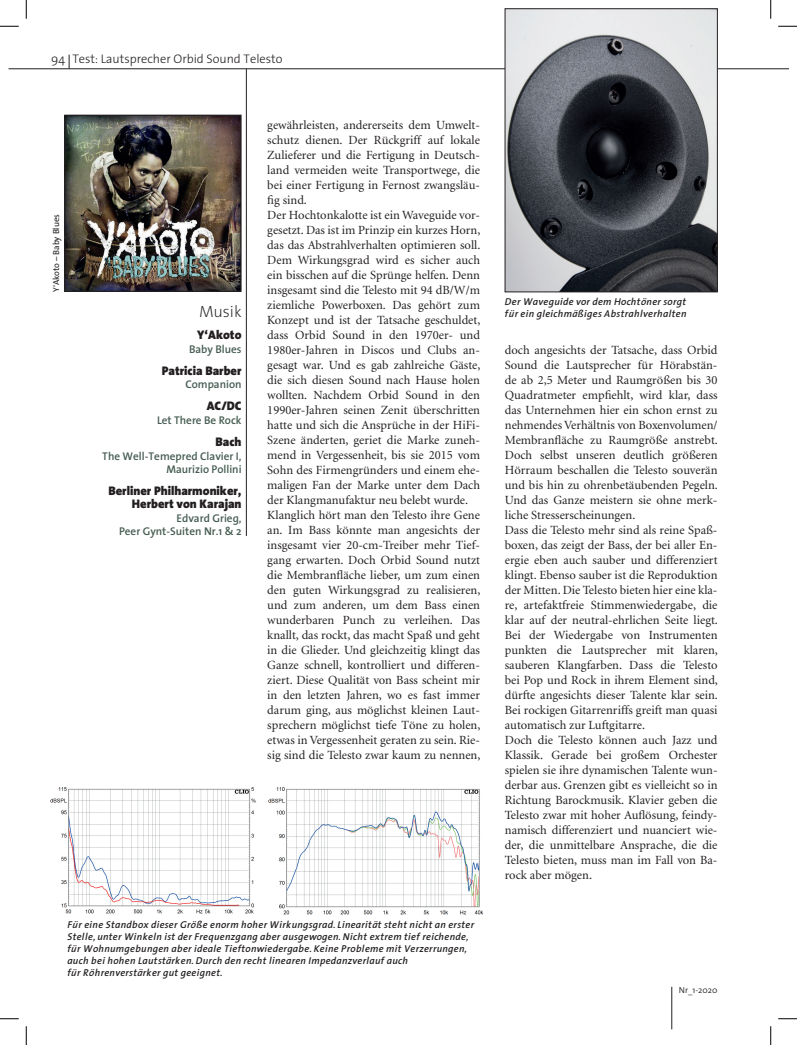
<style>
.page{position:relative;width:797px;height:1045px;background:#fff}
.page>*{position:absolute;margin:0;border:0;box-sizing:border-box;transform-origin:0 0}
.t1{font:200 16.25px "Thesis Sans";color:#231f20}
.t2{font:12.5px/15px "Minion";color:#231f20}
.t3{font:900 12.5px/13.4px "Thesis Sans";color:#231f20;text-align:right}
.t4{font:300 12.5px "Thesis Sans";color:#231f20}
.t5{font:600 11.25px/13.5px "Thesis Sans";color:#455c51;text-align:right}
.t6{font:italic 600 10px/12px "Thesis Sans";color:#231f20}
.t7{font:8.75px "Thesis Sans";color:#231f20}
.t8{font:300 8.75px "Thesis Sans";color:#231f20}
</style>
<div class="page">
<img style="left:268px;top:787px;width:216px;height:128px">
<img style="left:50px;top:787px;width:206px;height:127px">
<hr style="left:9px;top:68px;width:779px;height:1px;background:#231f20">
<svg style="left:69px;top:55px;width:1px;height:14px"></svg>
<hr style="left:671px;top:986px;width:1px;height:43px;background:#231f20">
<img style="left:66px;top:117px;width:173px;height:173px">
<div style="left:64px;top:115px;width:177px;height:177px;border:1px solid #231f20"></div>
<hr style="left:246px;top:69px;width:1px;height:467px;background:#231f20">
<img style="left:507px;top:11px;width:208px;height:279px">
<div style="left:505px;top:9px;width:212px;height:283px;border:1px solid #231f20"></div>
<svg style="left:0;top:25px;width:19px;height:2px"></svg>
<svg style="left:778px;top:25px;width:19px;height:2px"></svg>
<svg style="left:0;top:1018px;width:19px;height:1px"></svg>
<svg style="left:778px;top:1018px;width:19px;height:1px"></svg>
<svg style="left:25px;top:0;width:2px;height:19px"></svg>
<svg style="left:25px;top:1026px;width:2px;height:19px"></svg>
<svg style="left:770px;top:0;width:1px;height:19px"></svg>
<svg style="left:770px;top:1026px;width:1px;height:19px"></svg>
<p class="t4" style="left:51px;top:52px;width:233px">94 Test: Lautsprecher Orbid Sound Telesto</p>
<p class="t7" style="left:51px;top:292px;width:79px;rotate:-90deg">Y‘Akoto – Baby Blues</p>
<h1 class="t1" style="left:199px;top:303px;width:44px">Musik</h1>
<p class="t3" style="left:197px;top:329px;width:46px">Y‘Akoto</p>
<p class="t5" style="left:189px;top:343px;width:54px">Baby Blues</p>
<p class="t3" style="left:162px;top:364px;width:81px">Patricia Barber</p>
<p class="t5" style="left:185px;top:378px;width:58px">Companion</p>
<p class="t3" style="left:207px;top:400px;width:36px">AC/DC</p>
<p class="t5" style="left:157px;top:414px;width:86px">Let There Be Rock</p>
<p class="t3" style="left:215px;top:435px;width:27px">Bach</p>
<p class="t5" style="left:102px;top:449px;width:141px">The Well-Temepred Clavier I,<br>Maurizio Pollini</p>
<p class="t3" style="left:108px;top:485px;width:135px">Berliner Philharmoniker,<br>Herbert von Karajan</p>
<p class="t5" style="left:119px;top:512px;width:124px">Edvard Grieg,<br>Peer Gynt-Suiten Nr.1 &amp; 2</p>
<p class="t2" style="left:267px;top:118px;width:214px">gewährleisten, andererseits dem Umwelt&shy;schutz dienen. Der Rückgriff auf lokale Zulieferer und die Fertigung in Deutsch&shy;land vermeiden weite Transportwege, die bei einer Fertigung in Fernost zwangsläu&shy;fig sind.<br>Der Hochtonkalotte ist ein Waveguide vor&shy;gesetzt. Das ist im Prinzip ein kurzes Horn, das das Abstrahlverhalten optimieren soll.<br>Dem Wirkungsgrad wird es sicher auch ein bisschen auf die Sprünge helfen. Denn insgesamt sind die Telesto mit 94 dB/W/m ziemliche Powerboxen. Das gehört zum Konzept und ist der Tatsache geschuldet, dass Orbid Sound in den 1970er- und 1980er-Jahren in Discos und Clubs an&shy;gesagt war. Und es gab zahlreiche Gäste, die sich diesen Sound nach Hause holen wollten. Nachdem Orbid Sound in den 1990er-Jahren seinen Zenit überschritten hatte und sich die Ansprüche in der HiFi-Szene änderten, geriet die Marke zuneh&shy;mend in Vergessenheit, bis sie 2015 vom Sohn des Firmengründers und einem ehe&shy;maligen Fan der Marke unter dem Dach der Klangmanufaktur neu belebt wurde.<br>Klanglich hört man den Telesto ihre Gene an. Im Bass könnte man angesichts der insgesamt vier 20-cm-Treiber mehr Tief&shy;gang erwarten. Doch Orbid Sound nutzt die Membranfläche lieber, um zum einen den guten Wirkungsgrad zu realisieren, und zum anderen, um dem Bass einen wunderbaren Punch zu verleihen. Das knallt, das rockt, das macht Spaß und geht in die Glieder. Und gleichzeitig klingt das Ganze schnell, kontrolliert und differen&shy;ziert. Diese Qualität von Bass scheint mir in den letzten Jahren, wo es fast immer darum ging, aus möglichst kleinen Laut&shy;sprechern möglichst tiefe Töne zu holen, etwas in Vergessenheit geraten zu sein. Rie&shy;sig sind die Telesto zwar kaum zu nennen,</p>
<p class="t6" style="left:67px;top:919px;width:408px">Für eine Standbox dieser Größe enorm hoher Wirkungsgrad. Linearität steht nicht an erster Stelle, unter Winkeln ist der Frequenzgang aber ausgewogen. Nicht extrem tief reichende, für Wohnumgebungen aber ideale Tieftonwiedergabe. Keine Probleme mit Verzerrungen, auch bei hohen Lautstärken. Durch den recht linearen Impedanzverlauf auch<br>für Röhrenverstärker gut geeignet.</p>
<p class="t6" style="left:505px;top:296px;width:183px">Der Waveguide vor dem Hochtöner sorgt für ein gleichmäßiges Abstrahlverhalten</p>
<p class="t2" style="left:505px;top:343px;width:214px">doch angesichts der Tatsache, dass Orbid Sound die Lautsprecher für Hörabstän&shy;de ab 2,5 Meter und Raumgrößen bis 30<br>Quadratmeter empfiehlt, wird klar, dass das Unternehmen hier ein schon ernst zu nehmendes Verhältnis von Boxenvolumen/ Membranfläche zu Raumgröße anstrebt.<br>Doch selbst unseren deutlich größeren Hörraum beschallen die Telesto souverän und bis hin zu ohrenbetäubenden Pegeln.<br>Und das Ganze meistern sie ohne merk&shy;liche Stresserscheinungen.<br>Dass die Telesto mehr sind als reine Spaß&shy;boxen, das zeigt der Bass, der bei aller En&shy;ergie eben auch sauber und differenziert klingt. Ebenso sauber ist die Reproduktion der Mitten. Die Telesto bieten hier eine kla&shy;re, artefaktfreie Stimmenwiedergabe, die klar auf der neutral-ehrlichen Seite liegt.<br>Bei der Wiedergabe von Instrumenten punkten die Lautsprecher mit klaren, sauberen Klangfarben. Dass die Telesto bei Pop und Rock in ihrem Element sind, dürfte angesichts dieser Talente klar sein.<br>Bei rockigen Gitarrenriffs greift man quasi automatisch zur Luftgitarre.<br>Doch die Telesto können auch Jazz und Klassik. Gerade bei großem Orchester spielen sie ihre dynamischen Talente wun&shy;derbar aus. Grenzen gibt es vielleicht so in Richtung Barockmusik. Klavier geben die Telesto zwar mit hoher Auflösung, feindy&shy;namisch differenziert und nuanciert wie&shy;der, die unmittelbare Ansprache, die die Telesto bieten, muss man im Fall von Ba&shy;rock aber mögen.</p>
<p class="t8" style="left:679px;top:985px;width:40px">Nr_1-2020</p>
</div>
